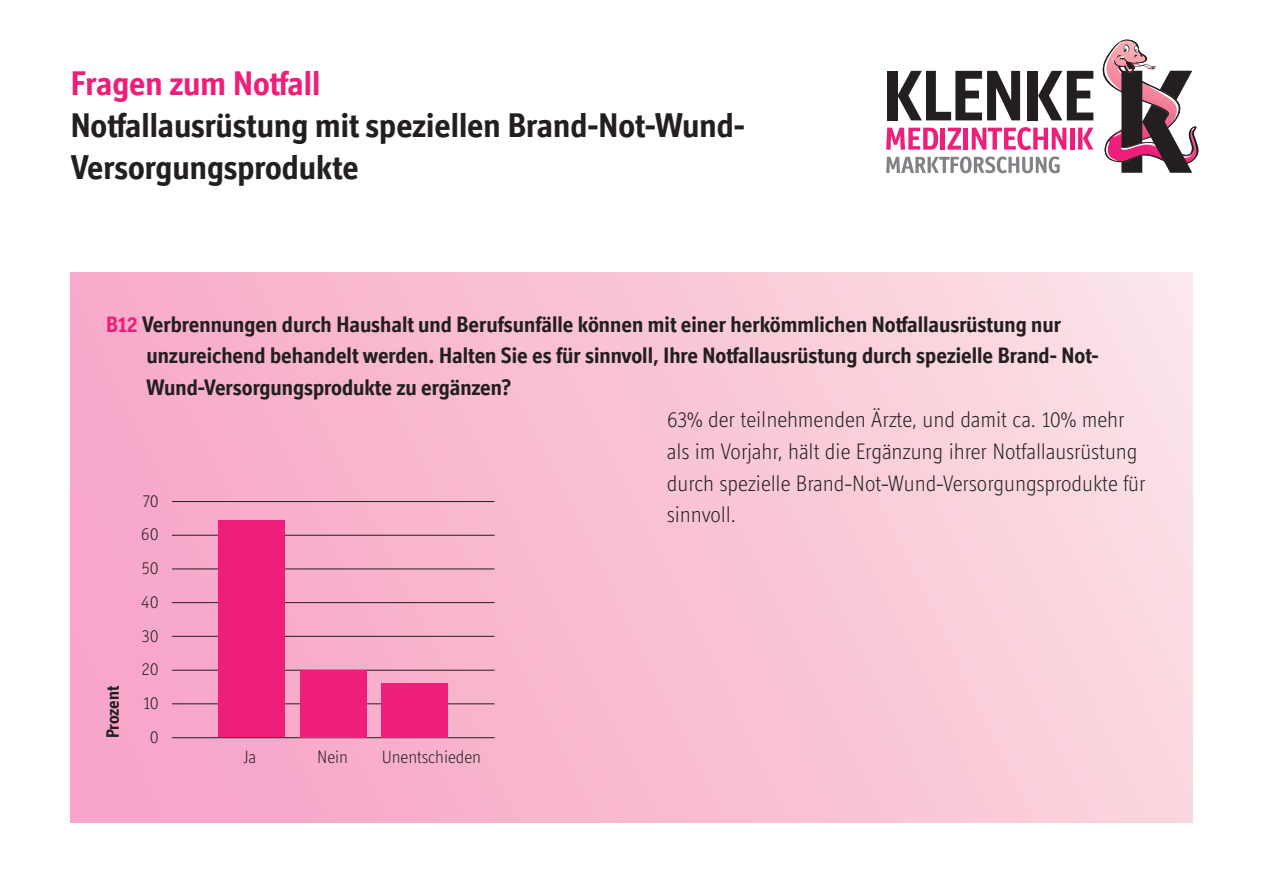
<style>
.page{position:relative;width:1263px;height:893px;background:#fff}
.page>*{position:absolute;margin:0;border:0;box-sizing:border-box;transform-origin:0 0}
.t1{font:700 34.5px/42px "Officina Display ITC Std";color:#231f20}
.t2{font:700 34.5px "Officina Display ITC Std";color:#ee1e7b}
.t3{font:700 22.5px/31.8px "Officina Display ITC Std";color:#231f20}
.t4{font:300 22.5px/31.8px "Officina Display ITC Std";color:#231f20}
.t5{font:300 18px "Officina Display ITC Std";color:#231f20}
.t6{font:700 18px "Officina Display ITC Std";letter-spacing:-.02em;color:#231f20}
.s1{color:#ee1e7b}
</style>
<div class="page">
<svg style="left:886px;top:128px;width:52px;height:22px"></svg>
<div style="left:940px;top:128px;width:5px;height:22px;background:#ee1e7b"></div>
<svg style="left:947px;top:128px;width:14px;height:22px"></svg>
<hr style="left:964px;top:128px;width:4px;height:22px;background:#ee1e7b">
<svg style="left:972px;top:127px;width:94px;height:23px"></svg>
<hr style="left:1070px;top:128px;width:4px;height:22px;background:#ee1e7b">
<svg style="left:1078px;top:128px;width:15px;height:22px"></svg>
<svg style="left:886px;top:156px;width:174px;height:17px"></svg>
<svg style="left:1102px;top:39px;width:97px;height:134px"></svg>
<div style="left:1028px;top:71px;width:10px;height:49px;background:#231f20"></div>
<svg style="left:1038px;top:71px;width:55px;height:49px"></svg>
<div style="left:887px;top:71px;width:10px;height:49px;background:#231f20"></div>
<svg style="left:897px;top:71px;width:123px;height:49px"></svg>
<div style="left:71px;top:272px;width:1121px;height:550px;background:linear-gradient(to right,#f7a4c6,#fbdce1)"></div>
<hr style="left:172px;top:737px;width:323px;height:1px;background:#231f20">
<hr style="left:172px;top:703px;width:323px;height:1px;background:#231f20">
<hr style="left:172px;top:670px;width:323px;height:1px;background:#231f20">
<hr style="left:172px;top:636px;width:323px;height:1px;background:#231f20">
<hr style="left:172px;top:602px;width:323px;height:1px;background:#231f20">
<hr style="left:172px;top:569px;width:323px;height:1px;background:#231f20">
<hr style="left:172px;top:535px;width:323px;height:1px;background:#231f20">
<hr style="left:172px;top:501px;width:323px;height:1px;background:#231f20">
<div style="left:300px;top:670px;width:66px;height:67px;background:#ee1e7b"></div>
<div style="left:219px;top:520px;width:66px;height:217px;background:#ee1e7b"></div>
<div style="left:382px;top:683px;width:66px;height:54px;background:#ee1e7b"></div>
<h1 class="t2" style="left:71px;top:63px;width:251px">Fragen zum Notfall</h1>
<h1 class="t1" style="left:71px;top:104px;width:676px">Notfallausrüstung mit speziellen Brand-Not-Wund-<br>Versorgungsprodukte</h1>
<p class="t3" style="left:147px;top:308px;width:954px;text-indent:-41px"><span class="s1">B12</span> Verbrennungen durch Haushalt und Berufsunfälle können mit einer herkömmlichen Notfallausrüstung nur unzureichend behandelt werden. Halten Sie es für sinnvoll, Ihre Notfallausrüstung durch spezielle Brand- Not-<br>Wund-Versorgungsprodukte zu ergänzen?</p>
<p class="t6" style="left:102px;top:738px;width:54px;rotate:-90deg">Prozent</p>
<p class="t5" style="left:143px;top:490px;width:18px">70</p>
<p class="t5" style="left:141px;top:523px;width:19px">60</p>
<p class="t5" style="left:142px;top:557px;width:18px">50</p>
<p class="t5" style="left:141px;top:591px;width:19px">40</p>
<p class="t5" style="left:142px;top:625px;width:18px">30</p>
<p class="t5" style="left:142px;top:658px;width:18px">20</p>
<p class="t5" style="left:143px;top:692px;width:17px">10</p>
<p class="t5" style="left:150px;top:726px;width:10px">0</p>
<p class="t5" style="left:243px;top:746px;width:14px">Ja</p>
<p class="t5" style="left:317px;top:746px;width:32px">Nein</p>
<p class="t5" style="left:382px;top:746px;width:101px">Unentschieden</p>
<p class="t4" style="left:667px;top:403px;width:480px">63% der teilnehmenden Ärzte, und damit ca. 10% mehr als im Vorjahr, hält die Ergänzung ihrer Notfallausrüstung durch spezielle Brand-Not-Wund-Versorgungsprodukte für sinnvoll.</p>
</div>
